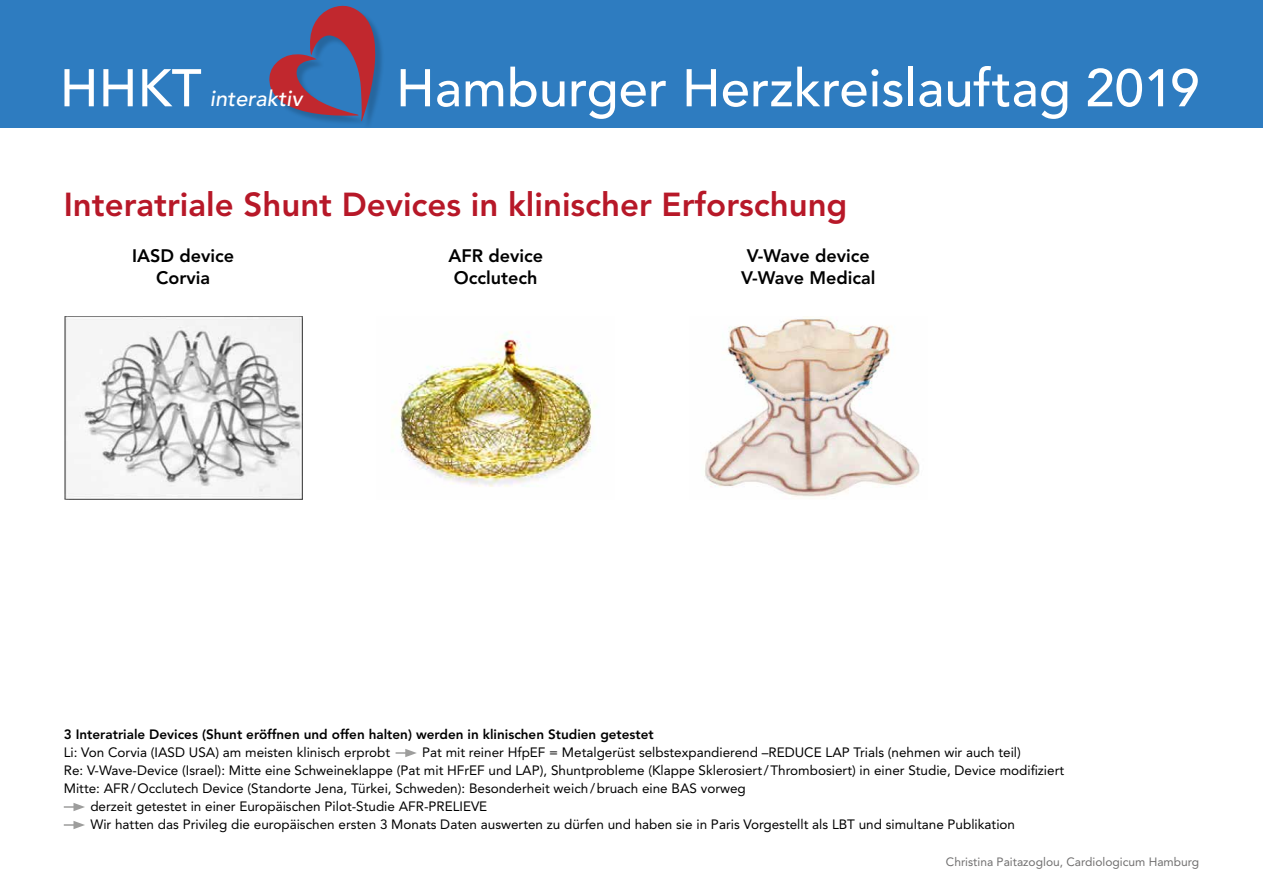
<style>
.page{position:relative;width:1263px;height:893px;background:#fff}
.page>*{position:absolute;margin:0;border:0;box-sizing:border-box;transform-origin:0 0}
.t1{font:500 52.5px "Avenir LT Std";color:#fff}
.t2{font:800 33px "Avenir LT Std";color:#b71828}
.t3{font:italic 500 21.75px "Avenir LT Std";color:#fff}
.t4{font:800 18px/22.5px "Avenir LT Std";color:#000;text-align:center}
.t5{font:13.5px "Avenir LT Std";color:#000}
.t6{font:800 13.5px "Avenir LT Std";color:#000}
.t7{font:12px "Avenir LT Std";color:#706f6f}
</style>
<div class="page">
<div style="left:0;top:0;width:1263px;height:128px;background:#2e7cc0"></div>
<div style="left:271px;top:8px;width:114px;height:123px;background:#000;opacity:.18"></div>
<svg style="left:269px;top:5px;width:106px;height:116px"></svg>
<img style="left:64px;top:316px;width:238px;height:184px">
<img style="left:392px;top:331px;width:204px;height:156px">
<img style="left:705px;top:317px;width:215px;height:180px">
<svg style="left:396px;top:749px;width:21px;height:8px"></svg>
<svg style="left:64px;top:803px;width:21px;height:8px"></svg>
<svg style="left:64px;top:821px;width:21px;height:8px"></svg>
<h1 class="t1" style="left:60px;top:58px;width:143px">HHKT</h1>
<h3 class="t3" style="left:210px;top:86px;width:94px">interaktiv</h3>
<h1 class="t1" style="left:396px;top:58px;width:805px">Hamburger Herzkreislauftag 2019</h1>
<h2 class="t2" style="left:64px;top:185px;width:785px">Interatriale Shunt Devices in klinischer Erforschung</h2>
<h3 class="t4" style="left:132px;top:244px;width:104px">IASD device<br>Corvia</h3>
<h3 class="t4" style="left:448px;top:244px;width:96px">AFR device<br>Occlutech</h3>
<h3 class="t4" style="left:741px;top:244px;width:136px">V-Wave device<br>V-Wave Medical</h3>
<p class="t6" style="left:64px;top:726px;width:592px">3 Interatriale Devices (Shunt eröffnen und offen halten) werden in klinischen Studien getestet</p>
<p class="t5" style="left:64px;top:745px;width:328px">Li: Von Corvia (IASD USA) am meisten klinisch erprobt</p>
<p class="t5" style="left:422px;top:745px;width:600px">Pat mit reiner HfpEF = Metalgerüst selbstexpandierend –REDUCE LAP Trials (nehmen wir auch teil)</p>
<p class="t5" style="left:64px;top:763px;width:1002px">Re: V-Wave-Device (Israel): Mitte eine Schweineklappe (Pat mit HFrEF und LAP), Shuntprobleme (Klappe Sklerosiert/Thrombosiert) in einer Studie, Device modifiziert</p>
<p class="t5" style="left:64px;top:781px;width:683px">Mitte: AFR/Occlutech Device (Standorte Jena, Türkei, Schweden): Besonderheit weich/bruach eine BAS vorweg</p>
<p class="t5" style="left:90px;top:799px;width:398px">derzeit getestet in einer Europäischen Pilot-Studie AFR-PRELIEVE</p>
<p class="t5" style="left:90px;top:817px;width:926px">Wir hatten das Privileg die europäischen ersten 3 Monats Daten auswerten zu dürfen und haben sie in Paris Vorgestellt als LBT und simultane Publikation</p>
<p class="t7" style="left:946px;top:854px;width:255px">Christina Paitazoglou, Cardiologicum Hamburg</p>
</div>
